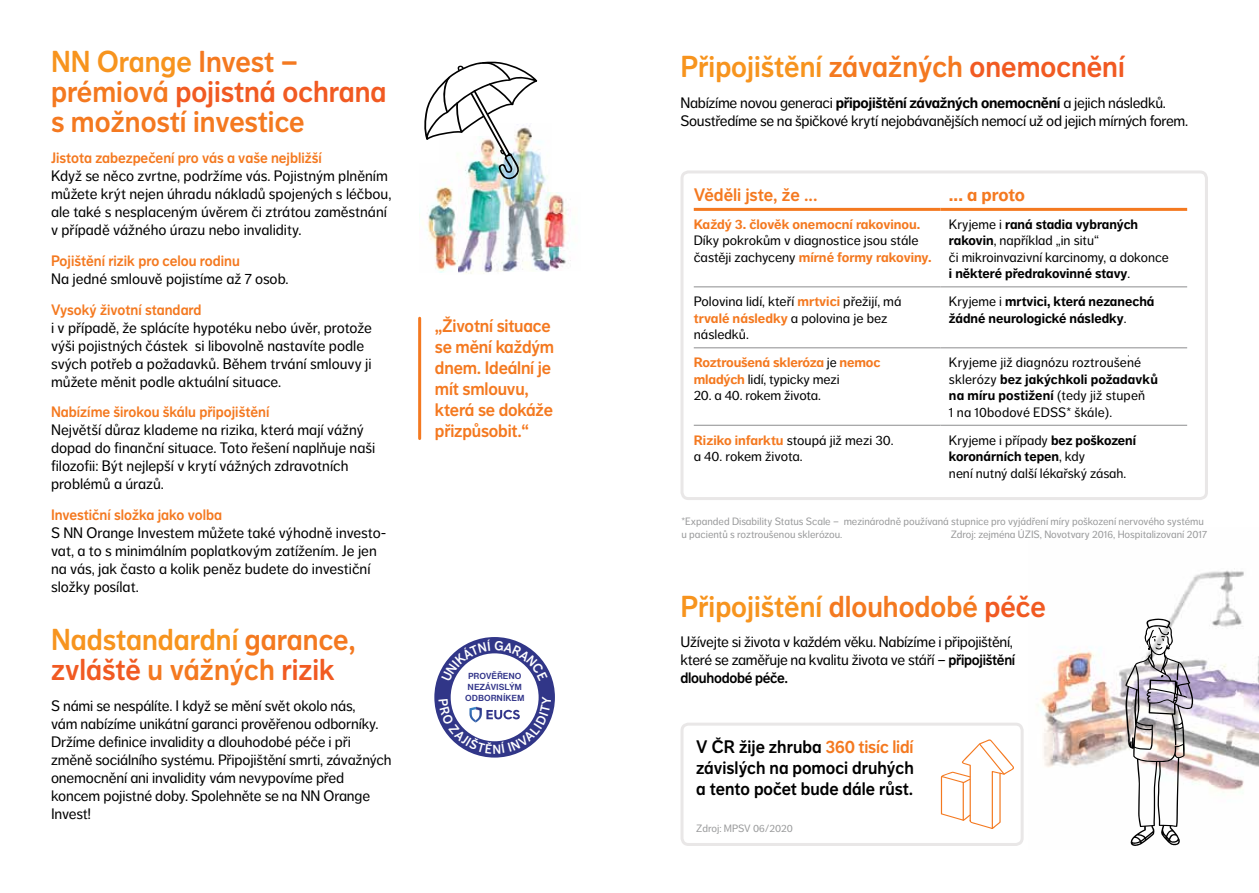
<style>
.page{position:relative;width:1259px;height:893px;background:#fff}
.page>*{position:absolute;margin:0;border:0;box-sizing:border-box;transform-origin:0 0}
.t1{font:30px/30px "NN Dagny Display";color:#f47920}
.t2{font:30px "NN Dagny Display";color:#f7941e}
.t3{font:18px/21px "NN Dagny Display";letter-spacing:-.01em;color:#f47920}
.t4{font:18px/21px "NN Dagny Display";color:#000;text-align:justify}
.t5{font:700 18px "NN Dagny Text";letter-spacing:-.005em;color:#f47920}
.t6{font:15px/18px "NN Dagny Text";letter-spacing:-.01em;color:#000}
.t7{font:15px "NN Dagny Display";color:#f47920}
.t8{font:15px "NN Dagny Display";letter-spacing:-.02em;color:#000}
.t9{font:13.5px/16.5px "NN Dagny Text";color:#000}
.t10{font:700 13.5px/16.5px "NN Dagny Text";letter-spacing:-.01em;color:#f47920}
.t11{font:700 13.5px/16.5px "NN Dagny Text";color:#000}
.t12{font:10.5px/12.6px "NN Dagny Text";color:#999a9b}
.t13{font:700 9.15px/11.1px "Nimbus Sans DOT";color:#32358a}
.t14{font:7.35px "Calibri";color:#000}
.s1{color:#f7941e}
.s2{color:#f15a22}
.s3{color:#f47920}
.s4{font-weight:700}
.s5{font-weight:700;color:#f47920}
.s6{font-weight:400}
.s7{font-weight:400;color:#000}
.s8{font-family:"NN Dagny Display"}
</style>
<div class="page">
<img style="left:1037px;top:568px;width:222px;height:225px">
<img style="left:551px;top:192px;width:23px;height:77px">
<img style="left:503px;top:141px;width:48px;height:130px">
<img style="left:457px;top:180px;width:46px;height:94px">
<img style="left:422px;top:180px;width:35px;height:93px">
<svg style="left:424px;top:61px;width:114px;height:119px"></svg>
<hr style="left:418px;top:318px;width:3px;height:121px;background:#f47920">
<div style="left:680px;top:170px;width:528px;height:330px;border:3px solid #e9e7e7;border-radius:6px"></div>
<hr style="left:694px;top:208px;width:246px;height:3px;background:#f47920">
<hr style="left:940px;top:208px;width:247px;height:3px;background:#f47920">
<hr style="left:694px;top:286px;width:246px;height:1px;background:#999a9b">
<hr style="left:694px;top:347px;width:246px;height:1px;background:#999a9b">
<hr style="left:940px;top:286px;width:247px;height:1px;background:#999a9b">
<hr style="left:940px;top:347px;width:247px;height:1px;background:#999a9b">
<hr style="left:694px;top:425px;width:246px;height:1px;background:#999a9b">
<hr style="left:940px;top:425px;width:247px;height:1px;background:#999a9b">
<img style="left:1195px;top:748px;width:24px;height:30px">
<svg style="left:1125px;top:618px;width:70px;height:228px"></svg>
<div style="left:680px;top:723px;width:343px;height:123px;border:3px solid #e9e7e7;border-radius:6px"></div>
<svg style="left:941px;top:739px;width:73px;height:90px"></svg>
<svg style="left:434px;top:637px;width:121px;height:121px"></svg>
<h1 class="t1" style="left:51px;top:47px;width:337px"><span class="s1">NN Orange</span> Invest – prémiová <span class="s2">pojistná ochrana </span>s možností investice</h1>
<p class="t7" style="left:51px;top:149px;width:272px">Jistota zabezpečení pro vás a vaše nejbližší</p>
<p class="t6" style="left:51px;top:167px;width:342px">Když se něco zvrtne, podržíme vás. Pojistným plněním můžete krýt nejen úhradu nákladů spojených s léčbou, ale také s nesplaceným úvěrem či ztrátou zaměstnání v případě vážného úrazu nebo invalidity.</p>
<p class="t7" style="left:51px;top:252px;width:190px">Pojištění rizik pro celou rodinu</p>
<p class="t6" style="left:51px;top:270px;width:239px">Na jedné smlouvě pojistíme až 7 osob.</p>
<p class="t7" style="left:51px;top:301px;width:152px">Vysoký životní standard</p>
<p class="t6" style="left:51px;top:318px;width:322px">i v případě, že splácíte hypotéku nebo úvěr, protože výši pojistných částek si libovolně nastavíte podle svých potřeb a požadavků. Během trvání smlouvy ji můžete měnit podle aktuální situace.</p>
<p class="t7" style="left:51px;top:403px;width:220px">Nabízíme širokou škálu připojištění</p>
<p class="t6" style="left:51px;top:421px;width:326px">Největší důraz klademe na rizika, která mají vážný dopad do finanční situace. Toto řešení naplňuje naši filozofii: Být nejlepší v krytí vážných zdravotních problémů a úrazů.</p>
<p class="t7" style="left:51px;top:506px;width:173px">Investiční složka jako volba</p>
<p class="t6" style="left:51px;top:524px;width:337px">S NN Orange Investem můžete také výhodně investo&shy;vat, a to s minimálním poplatkovým zatížením. Je jen na vás, jak často a kolik peněz budete do investiční složky posílat.</p>
<h1 class="t1" style="left:51px;top:625px;width:306px"><span class="s1">Nadstandardní</span> garance, <span class="s2">zvláště</span> u vážných <span class="s2">rizik</span></h1>
<p class="t6" style="left:51px;top:697px;width:342px">S námi se nespálíte. I když se mění svět okolo nás,<br>vám nabízíme unikátní garanci prověřenou odborníky.<br>Držíme definice invalidity a dlouhodobé péče i při změně sociálního systému. Připojištění smrti, závažných onemocnění ani invalidity vám nevypovíme před koncem pojistné doby. Spolehněte se na NN Orange Invest!</p>
<p class="t3" style="left:435px;top:316px;width:121px">„Životní situace se mění každým dnem. Ideální je mít smlouvu, která se dokáže přizpůsobit.“</p>
<p class="t13" style="left:467px;top:670px;width:56px">PROVĚŘENO<br>NEZÁVISLÝM</p>
<p class="t13" style="left:465px;top:692px;width:61px">ODBORNÍKEM</p>
<h1 class="t2" style="left:680px;top:49px;width:446px">Připojištění <span class="s3">závažných</span> <span class="s2">onemocnění</span></h1>
<p class="t6" style="left:680px;top:94px;width:509px">Nabízíme novou generaci <span class="s4">připojištění závažných onemocnění</span> a jejich následků.<br>Soustředíme se na špičkové krytí nejobávanějších nemocí už od jejich mírných forem.</p>
<p class="t3" style="left:694px;top:184px;width:125px">Věděli jste, že ...</p>
<p class="t5" style="left:949px;top:184px;width:78px">... a proto</p>
<p class="t10" style="left:694px;top:216px;width:228px">Každý 3. člověk onemocní rakovinou.</p>
<p class="t9" style="left:694px;top:232px;width:239px">Díky pokrokům v diagnostice jsou stále častěji zachyceny <span class="s5">mírné formy rakoviny.</span></p>
<p class="t9" style="left:949px;top:216px;width:221px">Kryjeme i <span class="s4">raná stadia vybraných rakovin</span>, například „in situ“<br>či mikroinvazivní karcinomy, a dokonce <span class="s4">i některé předrakovinné stavy</span>.</p>
<p class="t9" style="left:694px;top:293px;width:209px">Polovina lidí, kteří <span class="s5">mrtvici</span> přežijí, má <span class="s5">trvalé následky</span> a polovina je bez následků.</p>
<p class="t11" style="left:949px;top:293px;width:207px"><span class="s6">Kryjeme i</span> mrtvici, která nezanechá žádné neurologické následky<span class="s6">.</span></p>
<p class="t10" style="left:694px;top:354px;width:188px">Roztroušená skleróza <span class="s7">je</span> nemoc mladých <span class="s7">lidí, typicky mezi</span></p>
<p class="t9" style="left:694px;top:387px;width:129px">20. a 40. rokem života.</p>
<p class="t14" style="left:1128px;top:353px;width:3px">'</p>
<p class="t9" style="left:949px;top:354px;width:210px">Kryjeme již diagnózu roztroušené sklerózy <span class="s4">bez jakýchkoli požadavků na míru postižení</span> (tedy již stupeň<br>1 na 10bodové EDSS* škále).</p>
<p class="t9" style="left:694px;top:432px;width:201px"><span class="s5">Riziko infarktu</span> stoupá již mezi 30. a 40. rokem života.</p>
<p class="t9" style="left:949px;top:432px;width:189px">Kryjeme i případy <span class="s4">bez poškození koronárních tepen</span>, kdy<br>není nutný další lékařský zásah.</p>
<p class="t12" style="left:681px;top:515px;width:524px">*Expanded Disability Status Scale – mezinárodně používaná stupnice pro vyjádření míry poškození nervového systému u pacientů s roztroušenou sklerózou.</p>
<p class="t12" style="left:950px;top:528px;width:258px">Zdroj: zejména ÚZIS, Novotvary 2016, Hospitalizovaní 2017</p>
<h1 class="t2" style="left:680px;top:589px;width:367px">Připojištění <span class="s3">dlouhodobé</span> <span class="s2">péče</span></h1>
<p class="t6" style="left:680px;top:633px;width:336px">Užívejte si života v každém věku. Nabízíme i připojištění, které se zaměřuje na kvalitu života ve stáří – <span class="s8">připojištění</span></p>
<p class="t8" style="left:680px;top:669px;width:109px">dlouhodobé péče.</p>
<p class="t4" style="left:696px;top:736px;width:219px">V ČR žije zhruba <span class="s3">360 tisíc lidí </span>závislých na pomoci druhých a tento počet bude dále růst.</p>
<p class="t12" style="left:696px;top:822px;width:98px">Zdroj: MPSV 06/2020</p>
</div>
